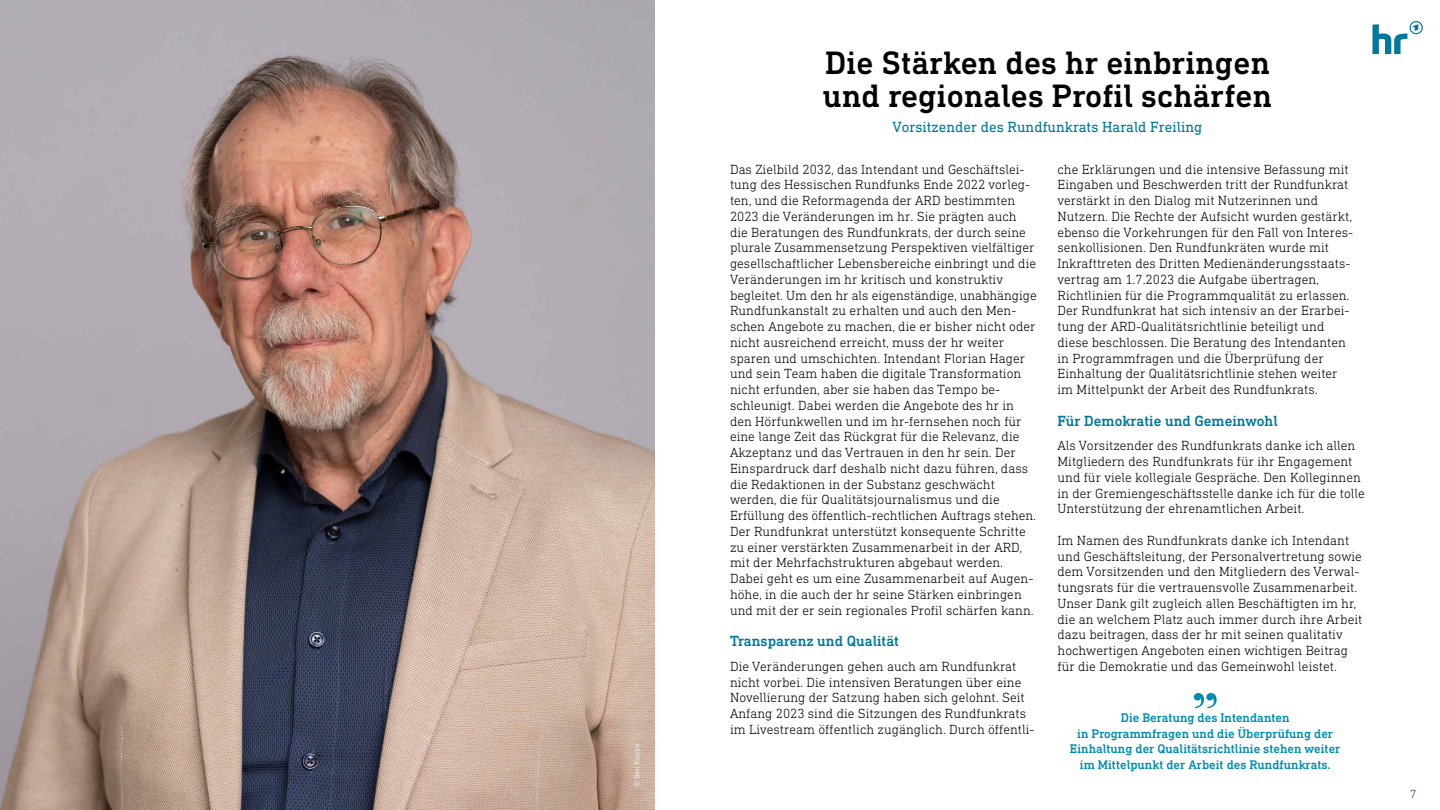
<style>
.page{position:relative;width:1440px;height:810px;background:#fff}
.page>*{position:absolute;margin:0;border:0;box-sizing:border-box;transform-origin:0 0}
.t1{font:500 33px/33px "DIN Next Slab Pro";letter-spacing:.005em;color:#000}
.t2{font:500 15px "DIN Next Slab Pro";color:#00789d}
.t3{font:15px "DIN Next Slab Pro";color:#00789d}
.t4{font:300 13.5px/15.8px "DIN Next Slab Pro";color:#000}
.t5{font:500 12.75px/15.8px "DIN Next Slab Pro";color:#008eb0;text-align:center}
.t6{font:300 12px "DIN Next Slab Pro";color:#0e3a78}
.t7{font:300 7.5px "DIN Next Slab Pro";letter-spacing:.005em;color:#fff}
</style>
<div class="page">
<svg style="left:1373px;top:21px;width:50px;height:33px"></svg>
<img style="left:0;top:0;width:655px;height:810px">
<svg style="left:1194px;top:693px;width:23px;height:15px"></svg>
<p class="t7" style="left:633px;top:787px;width:45px;rotate:-90deg">© Ben Knabe</p>
<h1 class="t1" style="left:823px;top:46px;width:451px">Die Stärken des hr einbringen und regionales Profil schärfen</h1>
<p class="t3" style="left:893px;top:118px;width:311px">Vorsitzender des Rundfunkrats Harald Freiling</p>
<p class="t4" style="left:730px;top:161px;width:308px">Das Zielbild 2032, das Intendant und Geschäftslei&shy;tung des Hessischen Rundfunks Ende 2022 vorleg&shy;ten, und die Reformagenda der ARD bestimmten 2023 die Veränderungen im hr. Sie prägten auch die Beratungen des Rundfunkrats, der durch seine plurale Zusammensetzung Perspektiven vielfältiger gesellschaftlicher Lebensbereiche einbringt und die Veränderungen im hr kritisch und konstruktiv begleitet. Um den hr als eigenständige, unabhängige Rundfunkanstalt zu erhalten und auch den Men&shy;schen Angebote zu machen, die er bisher nicht oder nicht ausreichend erreicht, muss der hr weiter sparen und umschichten. Intendant Florian Hager und sein Team haben die digitale Transformation nicht erfunden, aber sie haben das Tempo be&shy;schleunigt. Dabei werden die Angebote des hr in den Hörfunkwellen und im hr-fernsehen noch für eine lange Zeit das Rückgrat für die Relevanz, die Akzeptanz und das Vertrauen in den hr sein. Der Einspardruck darf deshalb nicht dazu führen, dass die Redaktionen in der Substanz geschwächt werden, die für Qualitätsjournalismus und die Erfüllung des öffentlich-rechtlichen Auftrags stehen.<br>Der Rundfunkrat unterstützt konsequente Schritte zu einer verstärkten Zusammenarbeit in der ARD, mit der Mehrfachstrukturen abgebaut werden.<br>Dabei geht es um eine Zusammenarbeit auf Augen&shy;höhe, in die auch der hr seine Stärken einbringen und mit der er sein regionales Profil schärfen kann.</p>
<p class="t2" style="left:730px;top:632px;width:171px">Transparenz und Qualität</p>
<p class="t4" style="left:730px;top:658px;width:306px">Die Veränderungen gehen auch am Rundfunkrat nicht vorbei. Die intensiven Beratungen über eine Novellierung der Satzung haben sich gelohnt. Seit Anfang 2023 sind die Sitzungen des Rundfunkrats im Livestream öffentlich zugänglich. Durch öffentli-</p>
<p class="t4" style="left:1057px;top:161px;width:297px">che Erklärungen und die intensive Befassung mit Eingaben und Beschwerden tritt der Rundfunkrat verstärkt in den Dialog mit Nutzerinnen und Nutzern. Die Rechte der Aufsicht wurden gestärkt, ebenso die Vorkehrungen für den Fall von Interes&shy;senkollisionen. Den Rundfunkräten wurde mit Inkrafttreten des Dritten Medienänderungsstaats&shy;vertrag am 1.7.2023 die Aufgabe übertragen, Richtlinien für die Programmqualität zu erlassen.<br>Der Rundfunkrat hat sich intensiv an der Erarbei&shy;tung der ARD-Qualitätsrichtlinie beteiligt und diese beschlossen. Die Beratung des Intendanten in Programmfragen und die Überprüfung der Einhaltung der Qualitätsrichtlinie stehen weiter im Mittelpunkt der Arbeit des Rundfunkrats.</p>
<p class="t2" style="left:1058px;top:412px;width:222px">Für Demokratie und Gemeinwohl</p>
<p class="t4" style="left:1058px;top:438px;width:309px">Als Vorsitzender des Rundfunkrats danke ich allen Mitgliedern des Rundfunkrats für ihr Engagement und für viele kollegiale Gespräche. Den Kolleginnen in der Gremiengeschäftsstelle danke ich für die tolle Unterstützung der ehrenamtlichen Arbeit.</p>
<p class="t4" style="left:1058px;top:532px;width:306px">Im Namen des Rundfunkrats danke ich Intendant und Geschäftsleitung, der Personalvertretung sowie dem Vorsitzenden und den Mitgliedern des Verwal&shy;tungsrats für die vertrauensvolle Zusammenarbeit.<br>Unser Dank gilt zugleich allen Beschäftigten im hr, die an welchem Platz auch immer durch ihre Arbeit dazu beitragen, dass der hr mit seinen qualitativ hochwertigen Angeboten einen wichtigen Beitrag für die Demokratie und das Gemeinwohl leistet.</p>
<p class="t5" style="left:1070px;top:710px;width:272px">Die Beratung des Intendanten<br>in Programmfragen und die Überprüfung der Einhaltung der Qualitätsrichtlinie stehen weiter im Mittelpunkt der Arbeit des Rundfunkrats.</p>
<p class="t6" style="left:1410px;top:787px;width:8px">7</p>
</div>
